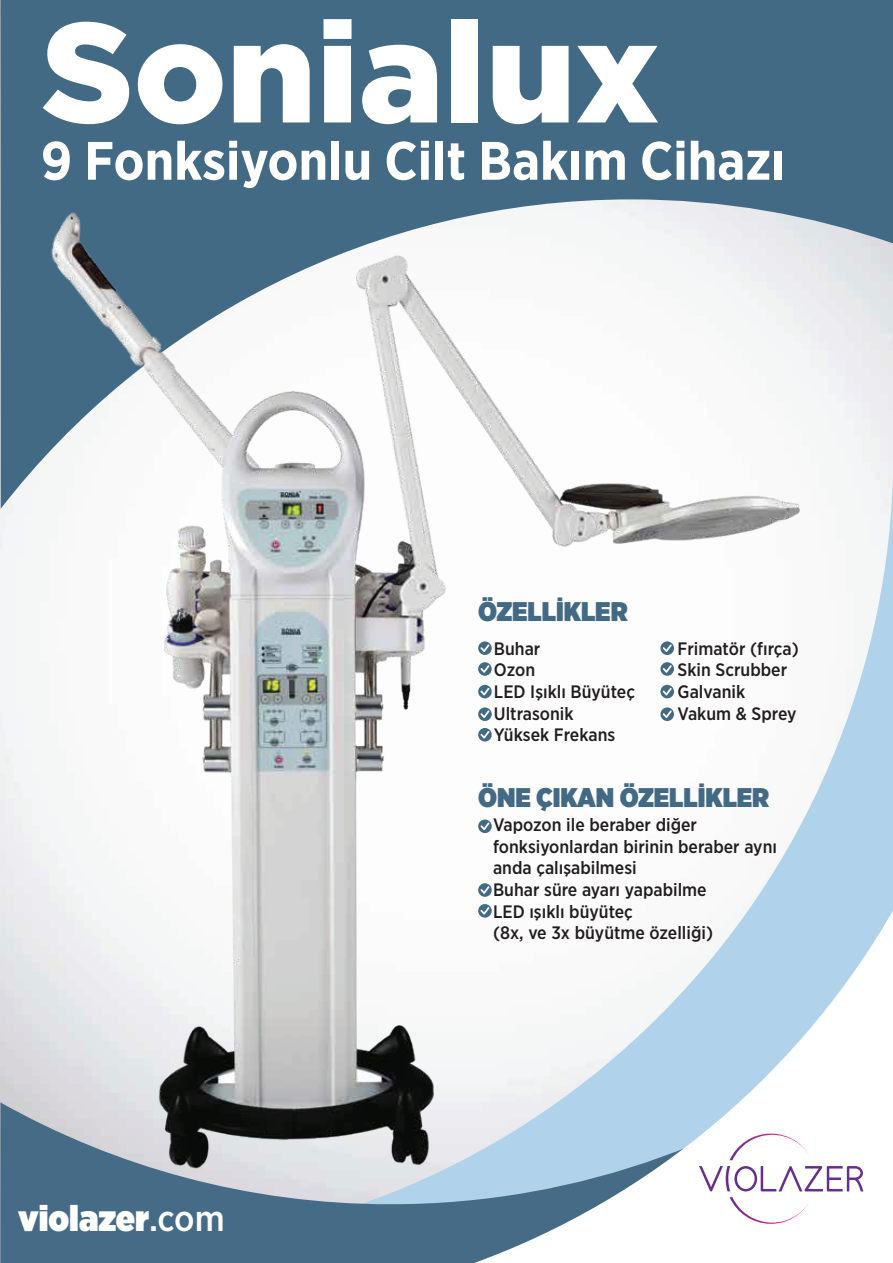
<style>
.page{position:relative;width:893px;height:1263px;background:#fff}
.page>*{position:absolute;margin:0;border:0;box-sizing:border-box;transform-origin:0 0}
.t1{font:900 141.6px "Gotham";color:#fff}
.t2{font:700 54px "Gotham Narrow";color:#fff}
.t3{font:900 36px "Gotham Narrow";color:#fff}
.t4{font:900 27px "Gotham Narrow";color:#436a85}
.t5{font:500 18px/21.6px "Gotham Narrow";color:#211d1e}
.s1{font-weight:500}
</style>
<div class="page">
<div style="left:0;top:1212px;width:471px;height:51px;background:#456b87"></div>
<div style="left:1px;top:0;width:892px;height:509px;background:#436a85"></div>
<svg style="left:471px;top:905px;width:422px;height:358px"></svg>
<img style="left:0;top:172px;width:880px;height:1040px">
<svg style="left:478px;top:641px;width:14px;height:14px"></svg>
<svg style="left:480px;top:644px;width:9px;height:8px"></svg>
<svg style="left:478px;top:662px;width:14px;height:14px"></svg>
<svg style="left:480px;top:665px;width:9px;height:8px"></svg>
<svg style="left:478px;top:685px;width:14px;height:13px"></svg>
<svg style="left:480px;top:688px;width:9px;height:7px"></svg>
<svg style="left:478px;top:728px;width:14px;height:13px"></svg>
<svg style="left:480px;top:731px;width:9px;height:7px"></svg>
<svg style="left:478px;top:904px;width:14px;height:14px"></svg>
<svg style="left:480px;top:907px;width:9px;height:8px"></svg>
<svg style="left:478px;top:883px;width:14px;height:14px"></svg>
<svg style="left:480px;top:886px;width:9px;height:8px"></svg>
<svg style="left:478px;top:819px;width:14px;height:14px"></svg>
<svg style="left:480px;top:822px;width:9px;height:8px"></svg>
<svg style="left:478px;top:707px;width:14px;height:14px"></svg>
<svg style="left:480px;top:710px;width:9px;height:8px"></svg>
<svg style="left:660px;top:641px;width:14px;height:14px"></svg>
<svg style="left:663px;top:644px;width:9px;height:8px"></svg>
<svg style="left:660px;top:662px;width:14px;height:14px"></svg>
<svg style="left:663px;top:665px;width:9px;height:8px"></svg>
<svg style="left:660px;top:685px;width:14px;height:13px"></svg>
<svg style="left:663px;top:688px;width:9px;height:7px"></svg>
<svg style="left:660px;top:707px;width:14px;height:14px"></svg>
<svg style="left:663px;top:710px;width:9px;height:8px"></svg>
<svg style="left:699px;top:1166px;width:164px;height:25px"></svg>
<svg style="left:730px;top:1133px;width:80px;height:27px"></svg>
<svg style="left:730px;top:1197px;width:80px;height:27px"></svg>
<h1 class="t1" style="left:41px;top:-25px;width:619px">Sonialux</h1>
<h2 class="t2" style="left:41px;top:126px;width:746px">9 Fonksiyonlu Cilt Bakım Cihazı</h2>
<h3 class="t4" style="left:478px;top:593px;width:151px">ÖZELLİKLER</h3>
<p class="t5" style="left:494px;top:637px;width:143px">Buhar<br>Ozon<br>LED Işıklı Büyüteç<br>Ultrasonik<br>Yüksek Frekans</p>
<p class="t5" style="left:677px;top:637px;width:123px">Frimatör (fırça)<br>Skin Scrubber<br>Galvanik<br>Vakum &amp; Sprey</p>
<h3 class="t4" style="left:478px;top:779px;width:293px">ÖNE ÇIKAN ÖZELLİKLER</h3>
<h3 class="t3" style="left:18px;top:1193px;width:208px">violazer<span class="s1">.com</span></h3>
<p class="t5" style="left:493px;top:814px;width:285px">Vapozon ile beraber diğer fonksiyonlardan birinin beraber aynı anda çalışabilmesi<br>Buhar süre ayarı yapabilme<br>LED ışıklı büyüteç<br>(8x, ve 3x büyütme özelliği)</p>
</div>
